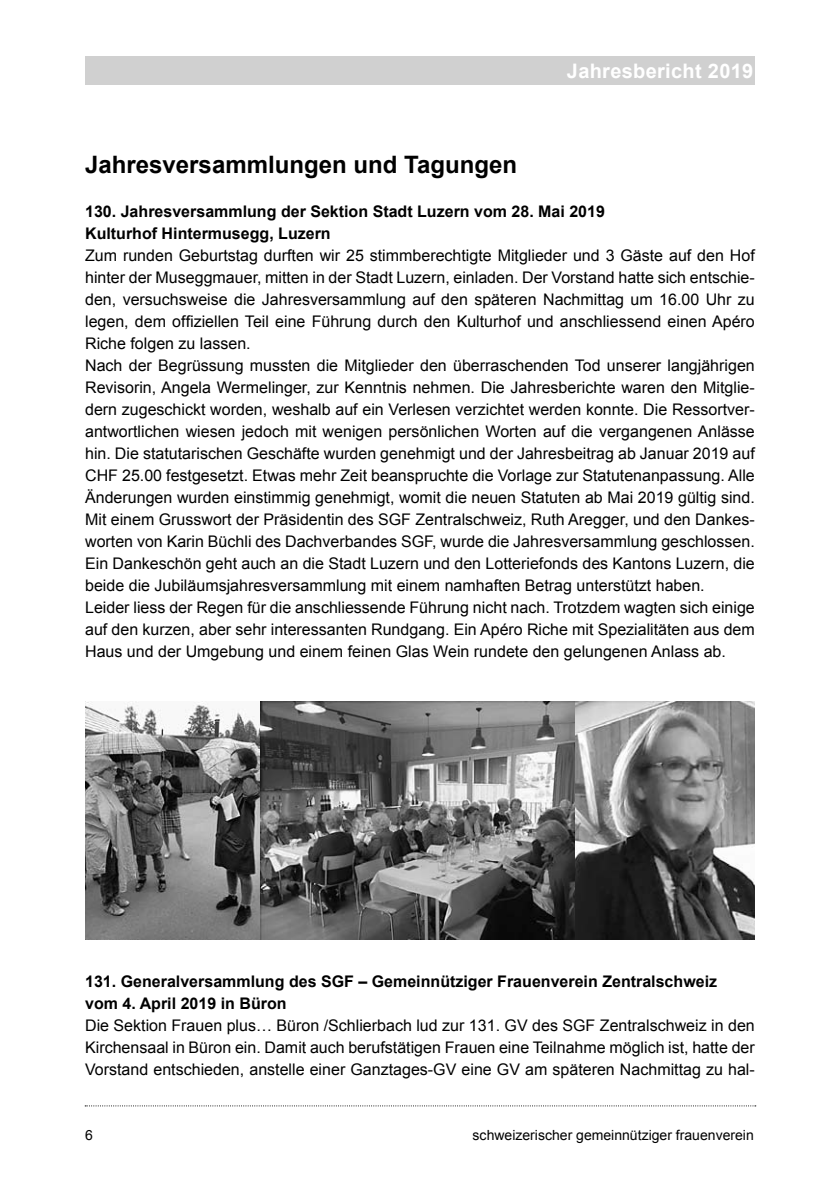
<style>
.page{position:relative;width:840px;height:1191px;background:#fff}
.page>*{position:absolute;margin:0;border:0;box-sizing:border-box;transform-origin:0 0}
.t1{font:700 24px "Arial";color:#000}
.t2{font:700 20px "Arial";letter-spacing:.015em;color:#fff}
.t3{font:16px/22px "Arial";color:#000}
.t4{font:700 16px/22px "Arial";color:#000}
.t5{font:14px "Arial";color:#000}
</style>
<div class="page">
<svg style="left:85px;top:1105px;width:670px;height:1px"></svg>
<div style="left:85px;top:57px;width:669px;height:28px;background:#d0d0d0"></div>
<img style="left:85px;top:701px;width:175px;height:238px">
<img style="left:260px;top:701px;width:315px;height:238px">
<img style="left:575px;top:701px;width:179px;height:238px">
<p class="t2" style="left:566px;top:60px;width:188px">Jahresbericht 2019</p>
<h1 class="t1" style="left:85px;top:151px;width:433px">Jahresversammlungen und Tagungen</h1>
<p class="t4" style="left:85px;top:200px;width:521px">130. Jahresversammlung der Sektion Stadt Luzern vom 28. Mai 2019<br>Kulturhof Hintermusegg, Luzern</p>
<p class="t3" style="left:85px;top:244px;width:670px">Zum runden Geburtstag durften wir 25 stimmberechtigte Mitglieder und 3 Gäste auf den Hof hinter der Museggmauer, mitten in der Stadt Luzern, einladen. Der Vorstand hatte sich entschie&shy;den, versuchsweise die Jahresversammlung auf den späteren Nachmittag um 16.00 Uhr zu legen, dem offiziellen Teil eine Führung durch den Kulturhof und anschliessend einen Apéro Riche folgen zu lassen.<br>Nach der Begrüssung mussten die Mitglieder den überraschenden Tod unserer langjährigen Revisorin, Angela Wermelinger, zur Kenntnis nehmen. Die Jahresberichte waren den Mitglie&shy;dern zugeschickt worden, weshalb auf ein Verlesen verzichtet werden konnte. Die Ressortver&shy;antwortlichen wiesen jedoch mit wenigen persönlichen Worten auf die vergangenen Anlässe hin. Die statutarischen Geschäfte wurden genehmigt und der Jahresbeitrag ab Januar 2019 auf CHF 25.00 festgesetzt. Etwas mehr Zeit beanspruchte die Vorlage zur Statutenanpassung. Alle Änderungen wurden einstimmig genehmigt, womit die neuen Statuten ab Mai 2019 gültig sind.<br>Mit einem Grusswort der Präsidentin des SGF Zentralschweiz, Ruth Aregger, und den Dankes&shy;worten von Karin Büchli des Dachverbandes SGF, wurde die Jahresversammlung geschlossen.<br>Ein Dankeschön geht auch an die Stadt Luzern und den Lotteriefonds des Kantons Luzern, die beide die Jubiläumsjahresversammlung mit einem namhaften Betrag unterstützt haben.<br>Leider liess der Regen für die anschliessende Führung nicht nach. Trotzdem wagten sich einige auf den kurzen, aber sehr interessanten Rundgang. Ein Apéro Riche mit Spezialitäten aus dem Haus und der Umgebung und einem feinen Glas Wein rundete den gelungenen Anlass ab.</p>
<p class="t4" style="left:85px;top:970px;width:633px">131. Generalversammlung des SGF – Gemeinnütziger Frauenverein Zentralschweiz vom 4. April 2019 in Büron</p>
<p class="t3" style="left:85px;top:1014px;width:670px;text-align:justify">Die Sektion Frauen plus… Büron /Schlierbach lud zur 131. GV des SGF Zentralschweiz in den Kirchensaal in Büron ein. Damit auch berufstätigen Frauen eine Teilnahme möglich ist, hatte der Vorstand entschieden, anstelle einer Ganztages-GV eine GV am späteren Nachmittag zu hal-</p>
<p class="t5" style="left:85px;top:1127px;width:9px">6</p>
<p class="t5" style="left:472px;top:1127px;width:282px">schweizerischer gemeinnütziger frauenverein</p>
</div>
